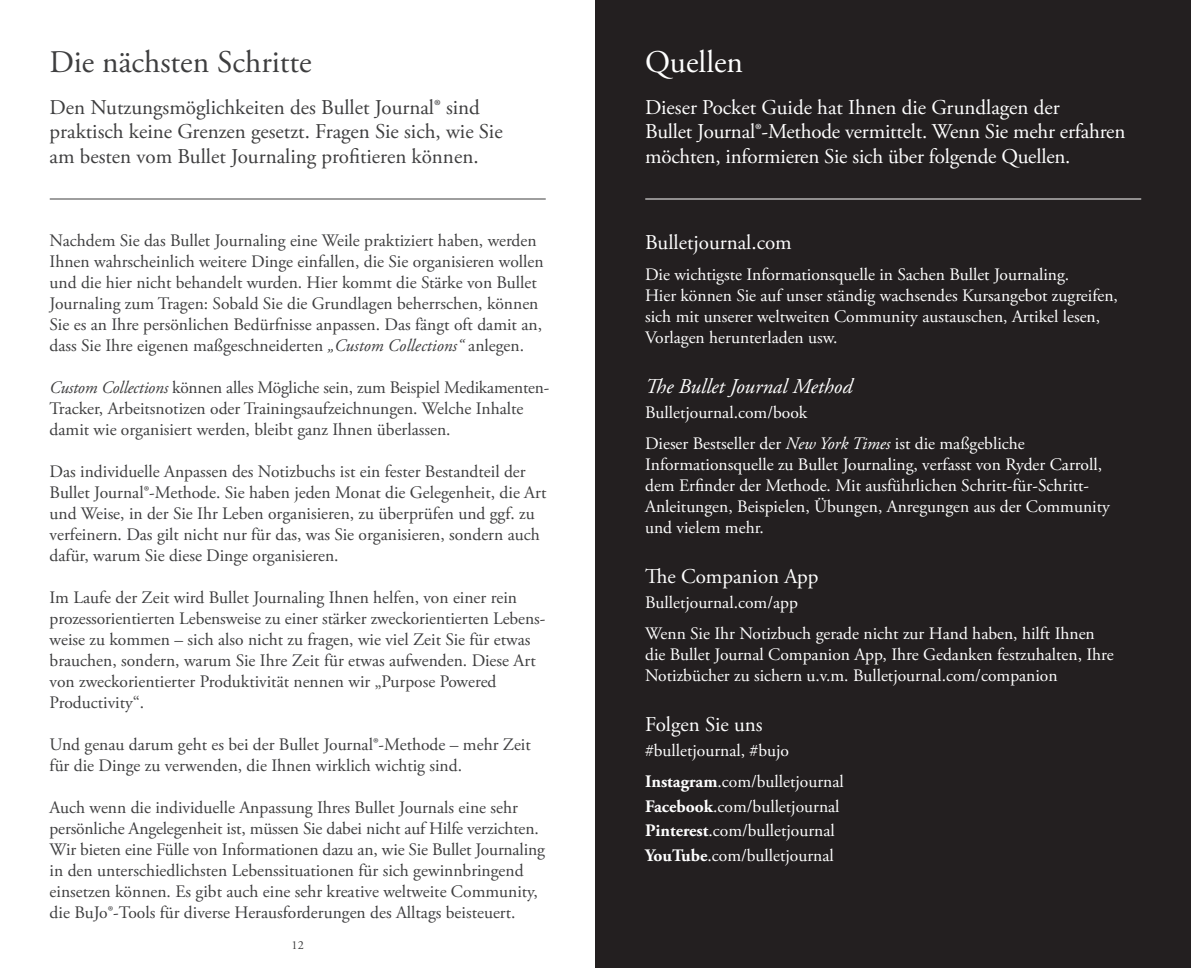
<style>
.page{position:relative;width:1191px;height:968px;background:#fff}
.page>*{position:absolute;margin:0;border:0;box-sizing:border-box;transform-origin:0 0}
.t1{font:31.5px "Adobe Garamond Pro";color:#3e3e3f}
.t2{font:31.5px "Adobe Garamond Pro";color:#fff}
.t3{font:21px/24.5px "Adobe Garamond Pro";letter-spacing:-.01em;color:#fff}
.t4{font:21px/24.5px "Adobe Garamond Pro";color:#3e3e3f}
.t5{font:italic 21px "Adobe Garamond Pro";color:#fff}
.t6{font:17.5px/21px "Adobe Garamond Pro";color:#3e3e3f}
.t7{font:17.5px/21px "Adobe Garamond Pro";color:#fff}
.t8{font:12.25px "Adobe Garamond Pro";color:#3e3e3f}
.s1{font-style:italic}
.s2{font-weight:700}
</style>
<div class="page">
<div style="left:595px;top:0;width:596px;height:967px;background:#231f20"></div>
<hr style="left:645px;top:198px;width:496px;height:1px;background:#fff">
<hr style="left:50px;top:198px;width:495px;height:1px;background:#3e3e3f">
<h1 class="t1" style="left:50px;top:44px;width:264px">Die nächsten Schritte</h1>
<p class="t4" style="left:50px;top:96px;width:454px">Den Nutzungsmöglichkeiten des Bullet Journal® sind praktisch keine Grenzen gesetzt. Fragen Sie sich, wie Sie am besten vom Bullet Journaling profitieren können.</p>
<p class="t6" style="left:50px;top:230px;width:495px">Nachdem Sie das Bullet Journaling eine Weile praktiziert haben, werden Ihnen wahrscheinlich weitere Dinge einfallen, die Sie organisieren wollen und die hier nicht behandelt wurden. Hier kommt die Stärke von Bullet Journaling zum Tragen: Sobald Sie die Grundlagen beherrschen, können Sie es an Ihre persönlichen Bedürfnisse anpassen. Das fängt oft damit an, dass Sie Ihre eigenen maßgeschneiderten <span class="s1">„Custom Collections“</span> anlegen.</p>
<p class="t6" style="left:50px;top:377px;width:501px"><span class="s1">Custom Collections</span> können alles Mögliche sein, zum Beispiel Medikamenten-<br>Tracker, Arbeitsnotizen oder Trainingsaufzeichnungen. Welche Inhalte damit wie organisiert werden, bleibt ganz Ihnen überlassen.</p>
<p class="t6" style="left:50px;top:461px;width:498px">Das individuelle Anpassen des Notizbuchs ist ein fester Bestandteil der Bullet Journal®-Methode. Sie haben jeden Monat die Gelegenheit, die Art und Weise, in der Sie Ihr Leben organisieren, zu überprüfen und ggf. zu verfeinern. Das gilt nicht nur für das, was Sie organisieren, sondern auch dafür, warum Sie diese Dinge organisieren.</p>
<p class="t6" style="left:50px;top:587px;width:497px">Im Laufe der Zeit wird Bullet Journaling Ihnen helfen, von einer rein prozessorientierten Lebensweise zu einer stärker zweckorientierten Lebens&shy;weise zu kommen – sich also nicht zu fragen, wie viel Zeit Sie für etwas brauchen, sondern, warum Sie Ihre Zeit für etwas aufwenden. Diese Art von zweckorientierter Produktivität nennen wir „Purpose Powered Productivity“.</p>
<p class="t6" style="left:50px;top:734px;width:483px">Und genau darum geht es bei der Bullet Journal®-Methode – mehr Zeit für die Dinge zu verwenden, die Ihnen wirklich wichtig sind.</p>
<p class="t6" style="left:50px;top:797px;width:497px">Auch wenn die individuelle Anpassung Ihres Bullet Journals eine sehr persönliche Angelegenheit ist, müssen Sie dabei nicht auf Hilfe verzichten.<br>Wir bieten eine Fülle von Informationen dazu an, wie Sie Bullet Journaling in den unterschiedlichsten Lebenssituationen für sich gewinnbringend einsetzen können. Es gibt auch eine sehr kreative weltweite Community, die BuJo®-Tools für diverse Herausforderungen des Alltags beisteuert.</p>
<p class="t8" style="left:292px;top:937px;width:14px">12</p>
<h1 class="t2" style="left:645px;top:44px;width:100px">Quellen</h1>
<p class="t3" style="left:645px;top:96px;width:482px">Dieser Pocket Guide hat Ihnen die Grundlagen der<br>Bullet Journal®-Methode vermittelt. Wenn Sie mehr erfahren möchten, informieren Sie sich über folgende Quellen.</p>
<p class="t3" style="left:645px;top:230px;width:148px">Bulletjournal.com</p>
<p class="t7" style="left:645px;top:264px;width:474px">Die wichtigste Informationsquelle in Sachen Bullet Journaling.<br>Hier können Sie auf unser ständig wachsendes Kursangebot zugreifen, sich mit unserer weltweiten Community austauschen, Artikel lesen, Vorlagen herunterladen usw.</p>
<p class="t5" style="left:645px;top:373px;width:209px">The Bullet Journal Method</p>
<p class="t7" style="left:645px;top:397px;width:381px;line-height:31.5px">Bulletjournal.com/book<br>Dieser Bestseller der <span class="s1">New York Times</span> ist die maßgebliche</p>
<p class="t7" style="left:645px;top:454px;width:466px">Informationsquelle zu Bullet Journaling, verfasst von Ryder Carroll, dem Erfinder der Methode. Mit ausführlichen Schritt-für-Schritt-Anleitungen, Beispielen, Übungen, Anregungen aus der Community und vielem mehr.</p>
<p class="t3" style="left:645px;top:564px;width:175px">The Companion App</p>
<p class="t7" style="left:645px;top:587px;width:451px;line-height:31.5px">Bulletjournal.com/app<br>Wenn Sie Ihr Notizbuch gerade nicht zur Hand haben, hilft Ihnen</p>
<p class="t7" style="left:645px;top:645px;width:470px">die Bullet Journal Companion App, Ihre Gedanken festzuhalten, Ihre<br>Notizbücher zu sichern u.v.m. Bulletjournal.com/companion</p>
<p class="t3" style="left:645px;top:713px;width:119px">Folgen Sie uns</p>
<p class="t7" style="left:645px;top:734px;width:200px;line-height:31.5px">#bulletjournal, #bujo<br><span class="s2">Instagram</span>.com/bulletjournal</p>
<p class="t7" style="left:645px;top:794px;width:196px;line-height:24.5px"><span class="s2">Facebook</span>.com/bulletjournal<br><span class="s2">Pinterest</span>.com/bulletjournal<br><span class="s2">YouTube</span>.com/bulletjournal</p>
</div>
